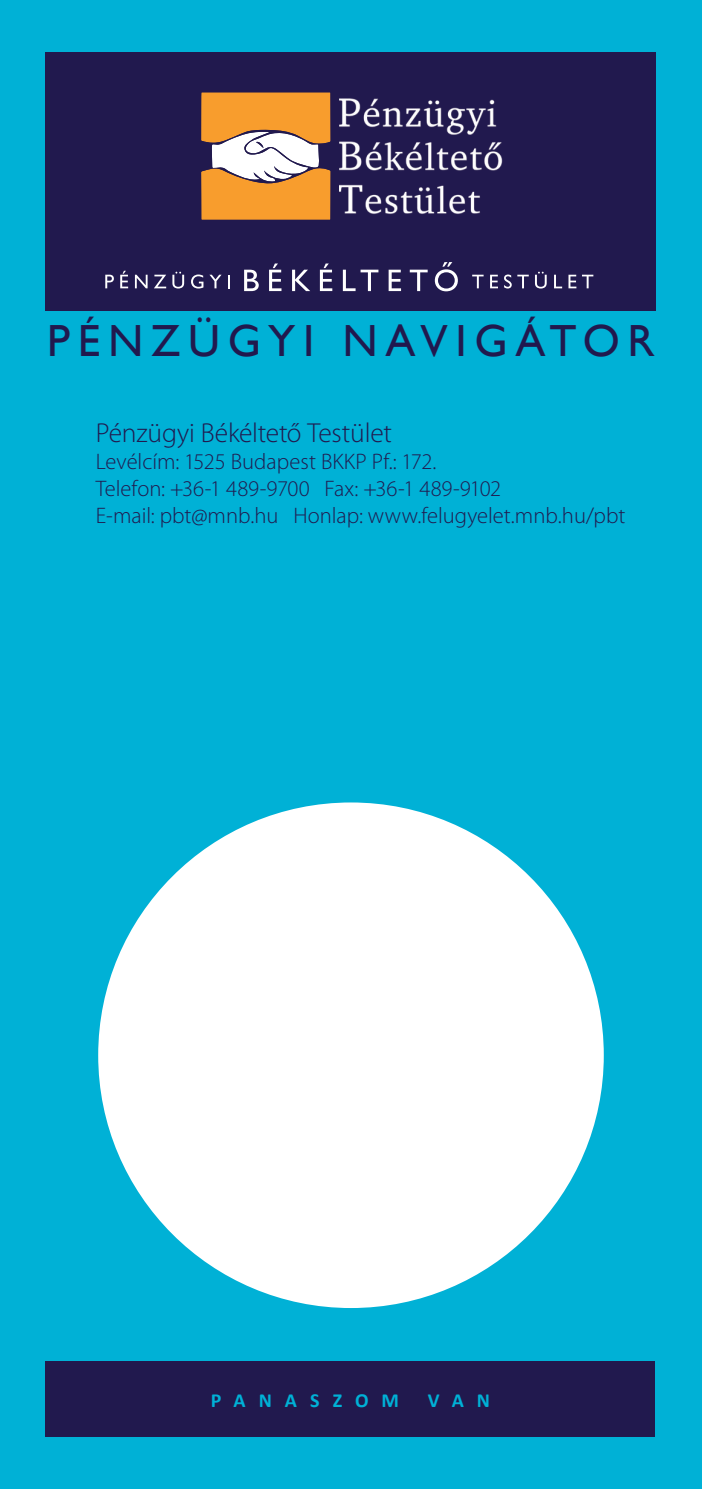
<style>
.page{position:relative;width:702px;height:1489px;background:#fff}
.page>*{position:absolute;margin:0;border:0;box-sizing:border-box;transform-origin:0 0}
.t1{font:45px "Gill Sans";letter-spacing:.175em;color:#21194e}
.t2{font:300 27.5px "Myriad Pro";letter-spacing:-.005em;color:#21194e}
.t3{font:300 22.5px/27px "Myriad Pro";color:#21194e}
.t4{font:700 20px "Calibri";letter-spacing:.65em;color:#00b1d6}
</style>
<div class="page">
<div style="left:0;top:0;width:702px;height:1488px;background:#00b1d6"></div>
<div style="left:45px;top:1361px;width:610px;height:75px;background:#21194e"></div>
<div style="left:45px;top:52px;width:611px;height:258px;background:#21194e"></div>
<svg style="left:105px;top:275px;width:9px;height:13px"></svg>
<svg style="left:120px;top:271px;width:8px;height:17px"></svg>
<svg style="left:135px;top:275px;width:12px;height:13px"></svg>
<svg style="left:154px;top:275px;width:12px;height:13px"></svg>
<svg style="left:172px;top:272px;width:12px;height:16px"></svg>
<svg style="left:191px;top:274px;width:12px;height:14px"></svg>
<svg style="left:209px;top:275px;width:12px;height:13px"></svg>
<svg style="left:228px;top:275px;width:2px;height:13px"></svg>
<svg style="left:472px;top:275px;width:11px;height:13px"></svg>
<svg style="left:490px;top:275px;width:8px;height:13px"></svg>
<svg style="left:504px;top:274px;width:7px;height:14px"></svg>
<svg style="left:517px;top:275px;width:11px;height:13px"></svg>
<svg style="left:535px;top:272px;width:11px;height:16px"></svg>
<svg style="left:554px;top:275px;width:8px;height:13px"></svg>
<svg style="left:568px;top:275px;width:8px;height:13px"></svg>
<svg style="left:582px;top:275px;width:11px;height:13px"></svg>
<svg style="left:244px;top:270px;width:15px;height:21px"></svg>
<svg style="left:269px;top:263px;width:12px;height:28px"></svg>
<svg style="left:292px;top:270px;width:18px;height:21px"></svg>
<svg style="left:320px;top:263px;width:12px;height:28px"></svg>
<svg style="left:343px;top:270px;width:35px;height:21px"></svg>
<svg style="left:388px;top:270px;width:13px;height:21px"></svg>
<svg style="left:410px;top:270px;width:17px;height:21px"></svg>
<svg style="left:435px;top:262px;width:23px;height:29px"></svg>
<svg style="left:201px;top:92px;width:130px;height:128px"></svg>
<img style="left:339px;top:99px;width:163px;height:115px">
<div style="left:98px;top:802px;width:505px;height:505px;background:#fff;border-radius:50%"></div>
<h1 class="t1" style="left:47px;top:314px;width:609px">PÉNZÜGYI NAVIGÁTOR</h1>
<p class="t2" style="left:96px;top:422px;width:298px">Pénzügyi Békéltető Testület</p>
<p class="t3" style="left:96px;top:449px;width:531px">Levélcím: 1525 Budapest BKKP Pf.: 172.<br>Telefon: +36-1 489-9700 Fax: +36-1 489-9102<br>E-mail: pbt@mnb.hu Honlap: www.felugyelet.mnb.hu/pbt</p>
<p class="t4" style="left:211px;top:1391px;width:190px">PANASZOM</p>
<p class="t4" style="left:428px;top:1391px;width:64px">VAN</p>
</div>
